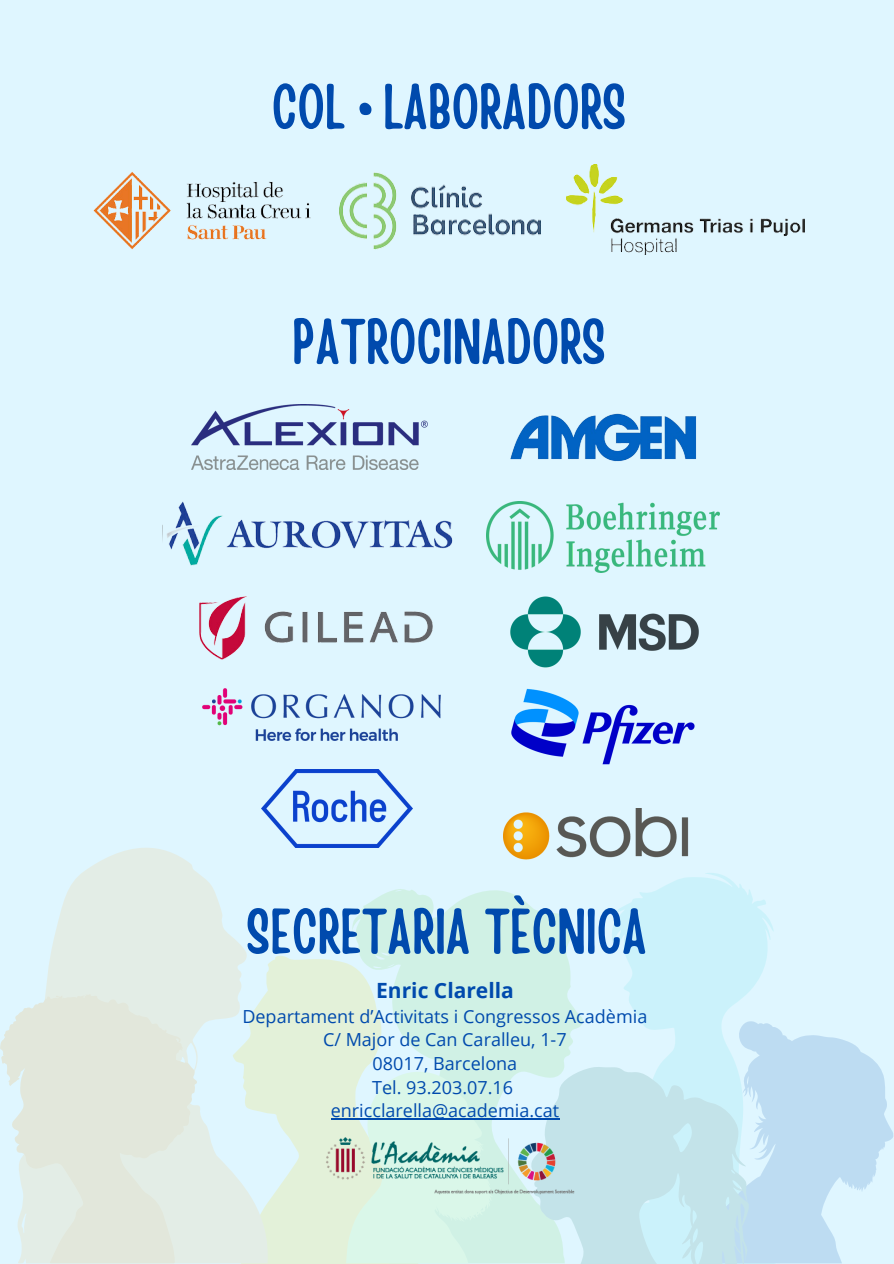
<style>
.page{position:relative;width:894px;height:1264px;background:#fff}
.page>*{position:absolute;margin:0;border:0;box-sizing:border-box;transform-origin:0 0}
.t1{font:63.45px "Handy Casual Condensed";color:#004aad}
.t2{font:700 21px "Open Sans";color:#004aad}
.t3{font:18px "Open Sans";color:#004aad}
</style>
<div class="page">
<div style="left:0;top:0;width:893px;height:1263px;background:#dff6ff"></div>
<img style="left:510px;top:413px;width:186px;height:49px">
<img style="left:191px;top:405px;width:236px;height:64px">
<img style="left:202px;top:689px;width:238px;height:51px">
<img style="left:511px;top:688px;width:183px;height:77px">
<img style="left:162px;top:501px;width:291px;height:65px">
<img style="left:510px;top:596px;width:189px;height:71px">
<img style="left:503px;top:808px;width:185px;height:52px">
<img style="left:261px;top:769px;width:151px;height:78px">
<img style="left:93px;top:171px;width:218px;height:79px">
<img style="left:339px;top:172px;width:202px;height:78px">
<img style="left:566px;top:164px;width:238px;height:90px">
<svg style="left:270px;top:956px;width:82px;height:307px;fill:#e3f1d9"></svg>
<svg style="left:46px;top:848px;width:224px;height:415px;fill:#e3ede6"></svg>
<svg style="left:0;top:993px;width:197px;height:270px;fill:#e2e7db"></svg>
<svg style="left:352px;top:889px;width:231px;height:374px;fill:#d0f1e5"></svg>
<svg style="left:612px;top:873px;width:162px;height:193px;fill:#cbf2fb"></svg>
<svg style="left:346px;top:1066px;width:146px;height:196px"></svg>
<svg style="left:703px;top:1021px;width:190px;height:242px;fill:#bddcf2"></svg>
<svg style="left:530px;top:1066px;width:218px;height:197px"></svg>
<img style="left:321px;top:1134px;width:266px;height:62px">
<img style="left:486px;top:501px;width:233px;height:71px">
<img style="left:200px;top:596px;width:232px;height:64px">
<hr style="left:331px;top:1118px;width:228px;height:1px;background:#004aad">
<p class="t1" style="left:271px;top:65px;width:356px">COL·LABORADORS</p>
<p class="t1" style="left:292px;top:300px;width:315px">PATROCINADORS</p>
<p class="t1" style="left:246px;top:889px;width:402px">SECRETARIA TÈCNICA</p>
<p class="t2" style="left:376px;top:975px;width:139px">Enric Clarella</p>
<p class="t3" style="left:242px;top:1003px;width:406px">Departament d’Activitats i Congressos Acadèmia</p>
<p class="t3" style="left:323px;top:1027px;width:245px">C/ Major de Can Caralleu, 1-7</p>
<p class="t3" style="left:372px;top:1050px;width:146px">08017, Barcelona</p>
<p class="t3" style="left:372px;top:1074px;width:142px">Tel. 93.203.07.16</p>
<p class="t3" style="left:331px;top:1098px;width:230px">enricclarella@academia.cat</p>
</div>
